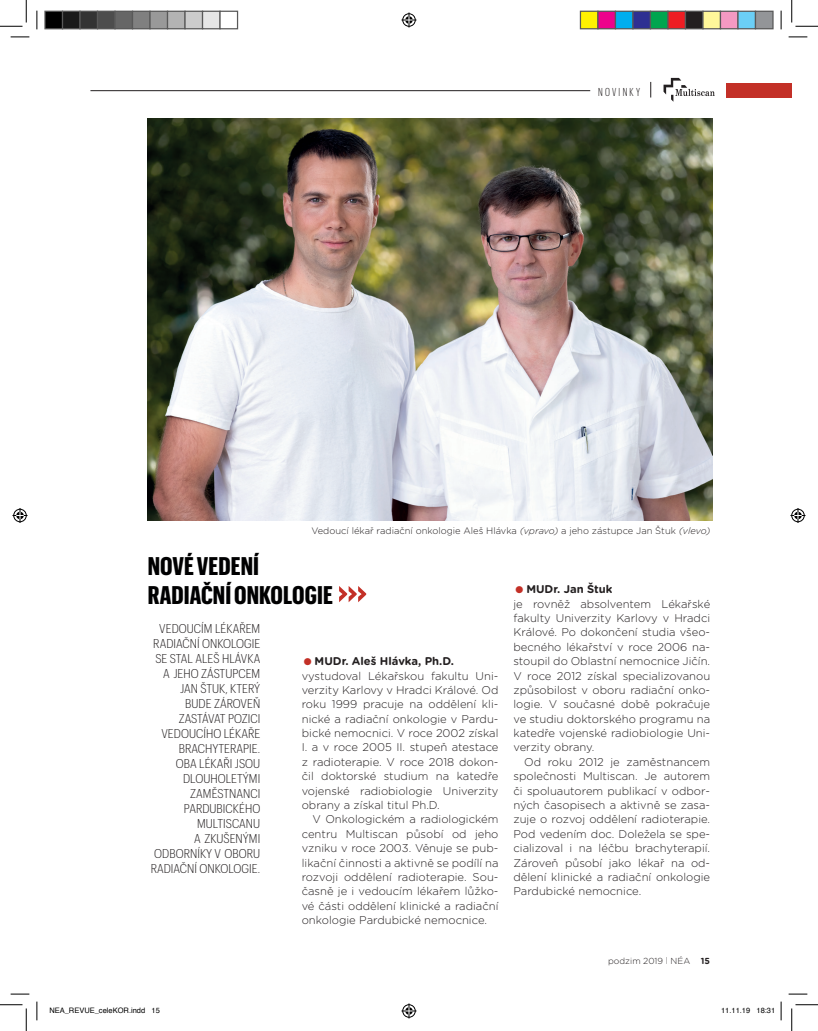
<style>
.page{position:relative;width:818px;height:1031px;background:#fff}
.page>*{position:absolute;margin:0;border:0;box-sizing:border-box;transform-origin:0 0}
.t1{font:700 25px/28.8px "Graphik X Cond";letter-spacing:.005em;color:#000001}
.t2{font:300 12.5px/15px "Graphik Compact";letter-spacing:.005em;color:#231f20;text-align:right}
.t3{font:300 11.25px/14.4px "Gotham Rounded";color:#231f20;text-align:justify}
.t4{font:700 11.25px "Gotham Rounded";color:#231f20}
.t5{font:300 11.25px "Graphik X Cond";letter-spacing:.205em;color:#231f20}
.t6{font:300 9.38px "Gotham Rounded";color:#231f20}
.t7{font:300 8.75px "Gotham Rounded";color:#231f20}
.t8{font:7.5px "Helvetica";color:#000}
.s1{font-style:italic}
.s2{font-size:23.75px;color:#c33027}
.s3{font-size:7.5px}
.s4{font-weight:700}
</style>
<div class="page">
<img style="left:148px;top:119px;width:564px;height:401px">
<div style="left:726px;top:83px;width:66px;height:14px;background:#c33027"></div>
<svg style="left:663px;top:78px;width:52px;height:24px"></svg>
<svg style="left:650px;top:82px;width:1px;height:15px"></svg>
<hr style="left:90px;top:90px;width:500px;height:1px;background:#231f20">
<svg style="left:339px;top:586px;width:27px;height:16px"></svg>
<svg style="left:11px;top:36px;width:18px;height:2px"></svg>
<svg style="left:788px;top:36px;width:19px;height:2px"></svg>
<svg style="left:11px;top:993px;width:18px;height:1px"></svg>
<svg style="left:788px;top:993px;width:19px;height:1px"></svg>
<svg style="left:36px;top:11px;width:2px;height:18px"></svg>
<svg style="left:36px;top:1001px;width:2px;height:19px"></svg>
<svg style="left:780px;top:11px;width:2px;height:18px"></svg>
<svg style="left:780px;top:1001px;width:2px;height:19px"></svg>
<svg style="left:0;top:0;width:27px;height:27px"></svg>
<svg style="left:0;top:1004px;width:27px;height:26px"></svg>
<svg style="left:791px;top:0;width:27px;height:27px"></svg>
<svg style="left:791px;top:1004px;width:27px;height:26px"></svg>
<svg style="left:401px;top:13px;width:15px;height:15px"></svg>
<svg style="left:401px;top:1003px;width:15px;height:15px"></svg>
<svg style="left:13px;top:508px;width:15px;height:15px"></svg>
<svg style="left:790px;top:508px;width:15px;height:15px"></svg>
<div style="left:45px;top:11px;width:18px;height:18px;background:#000"></div>
<div style="left:44px;top:11px;width:19px;height:18px;border:1px solid #595959"></div>
<div style="left:63px;top:11px;width:17px;height:18px;background:#1a1a1a"></div>
<div style="left:62px;top:11px;width:19px;height:18px;border:1px solid #595959"></div>
<div style="left:80px;top:11px;width:18px;height:18px;background:#333"></div>
<div style="left:79px;top:11px;width:19px;height:18px;border:1px solid #595959"></div>
<div style="left:98px;top:11px;width:17px;height:18px;background:#4d4d4d"></div>
<div style="left:97px;top:11px;width:19px;height:18px;border:1px solid #595959"></div>
<div style="left:115px;top:11px;width:18px;height:18px;background:#666"></div>
<div style="left:114px;top:11px;width:19px;height:18px;border:1px solid #595959"></div>
<div style="left:133px;top:11px;width:17px;height:18px;background:#808080"></div>
<div style="left:132px;top:11px;width:19px;height:18px;border:1px solid #595959"></div>
<div style="left:150px;top:11px;width:18px;height:18px;background:#999"></div>
<div style="left:149px;top:11px;width:19px;height:18px;border:1px solid #595959"></div>
<div style="left:168px;top:11px;width:17px;height:18px;background:#b3b3b3"></div>
<div style="left:167px;top:11px;width:19px;height:18px;border:1px solid #595959"></div>
<div style="left:185px;top:11px;width:18px;height:18px;background:#ccc"></div>
<div style="left:184px;top:11px;width:19px;height:18px;border:1px solid #595959"></div>
<div style="left:203px;top:11px;width:17px;height:18px;background:#e6e6e6"></div>
<div style="left:202px;top:11px;width:19px;height:18px;border:1px solid #595959"></div>
<div style="left:219px;top:11px;width:19px;height:18px;border:1px solid #595959"></div>
<div style="left:580px;top:11px;width:18px;height:18px;background:#fff101"></div>
<div style="left:580px;top:11px;width:18px;height:18px;border:1px solid #595959"></div>
<div style="left:598px;top:11px;width:17px;height:18px;background:#ed028c"></div>
<div style="left:597px;top:11px;width:19px;height:18px;border:1px solid #595959"></div>
<div style="left:615px;top:11px;width:18px;height:18px;background:#00aeef"></div>
<div style="left:615px;top:11px;width:18px;height:18px;border:1px solid #595959"></div>
<div style="left:633px;top:11px;width:17px;height:18px;background:#2e3092"></div>
<div style="left:632px;top:11px;width:19px;height:18px;border:1px solid #595959"></div>
<div style="left:650px;top:11px;width:18px;height:18px;background:#00a54f"></div>
<div style="left:650px;top:11px;width:18px;height:18px;border:1px solid #595959"></div>
<div style="left:668px;top:11px;width:17px;height:18px;background:#ee1d23"></div>
<div style="left:667px;top:11px;width:19px;height:18px;border:1px solid #595959"></div>
<div style="left:685px;top:11px;width:18px;height:18px;background:#231f20"></div>
<div style="left:685px;top:11px;width:18px;height:18px;border:1px solid #595959"></div>
<div style="left:703px;top:11px;width:17px;height:18px;background:#fff79a"></div>
<div style="left:702px;top:11px;width:19px;height:18px;border:1px solid #595959"></div>
<div style="left:720px;top:11px;width:18px;height:18px;background:#f499c2"></div>
<div style="left:720px;top:11px;width:18px;height:18px;border:1px solid #595959"></div>
<div style="left:738px;top:11px;width:17px;height:18px;background:#6bcff6"></div>
<div style="left:737px;top:11px;width:19px;height:18px;border:1px solid #595959"></div>
<div style="left:755px;top:11px;width:18px;height:18px;background:#939598"></div>
<div style="left:755px;top:11px;width:18px;height:18px;border:1px solid #595959"></div>
<p class="t5" style="left:598px;top:85px;width:43px">NOVINKY</p>
<p class="t6" style="left:311px;top:524px;width:400px">Vedoucí lékař radiační onkologie Aleš Hlávka <span class="s1">(vpravo)</span> a jeho zástupce Jan Štuk <span class="s1">(vlevo)</span></p>
<p class="t1" style="left:148px;top:551px;width:187px">NOVÉ VEDENÍ<br>RADIAČNÍ ONKOLOGIE</p>
<p class="t2" style="left:151px;top:621px;width:111px">VEDOUCÍM LÉKAŘEM<br>RADIAČNÍ ONKOLOGIE<br>SE STAL ALEŠ HLÁVKA<br>A JEHO ZÁSTUPCEM<br>JAN ŠTUK, KTERÝ<br>BUDE ZÁROVEŇ<br>ZASTÁVAT POZICI<br>VEDOUCÍHO LÉKAŘE<br>BRACHYTERAPIE.<br>OBA LÉKAŘI JSOU<br>DLOUHOLETÝMI<br>ZAMĚSTNANCI<br>PARDUBICKÉHO<br>MULTISCANU<br>A ZKUŠENÝMI<br>ODBORNÍKY V OBORU<br>RADIAČNÍ ONKOLOGIE.</p>
<p class="t4" style="left:513px;top:581px;width:100px"><span class="s2">•</span> MUDr. Jan Štuk</p>
<p class="t3" style="left:513px;top:596px;width:198px">je rovněž absolventem Lékařské fakulty Univerzity Karlovy v Hradci Králové. Po dokončení studia všeo&shy;becného lékařství v roce 2006 na&shy;stoupil do Oblastní nemocnice Jičín.<br>V roce 2012 získal specializovanou způsobilost v oboru radiační onko&shy;logie. V současné době pokračuje ve studiu doktorského programu na katedře vojenské radiobiologie Uni&shy;verzity obrany.</p>
<p class="t3" style="left:513px;top:754px;width:198px;text-indent:11px">Od roku 2012 je zaměstnancem společnosti Multiscan. Je autorem či spoluautorem publikací v odbor&shy;ných časopisech a aktivně se zasa&shy;zuje o rozvoj oddělení radioterapie.<br>Pod vedením doc. Doležela se spe&shy;cializoval i na léčbu brachyterapií.<br>Zároveň působí jako lékař na od&shy;dělení klinické a radiační onkologie Pardubické nemocnice.</p>
<p class="t4" style="left:302px;top:653px;width:154px"><span class="s2">•</span> MUDr. Aleš Hlávka, Ph.D.</p>
<p class="t3" style="left:302px;top:668px;width:198px">vystudoval Lékařskou fakultu Uni&shy;verzity Karlovy v Hradci Králové. Od roku 1999 pracuje na oddělení kli&shy;nické a radiační onkologie v Pardu&shy;bické nemocnici. V roce 2002 získal I. a v roce 2005 II. stupeň atestace z radioterapie. V roce 2018 dokon&shy;čil doktorské studium na katedře vojenské radiobiologie Univerzity obrany a získal titul Ph.D.</p>
<p class="t3" style="left:302px;top:811px;width:198px;text-indent:11px">V Onkologickém a radiologickém centru Multiscan působí od jeho vzniku v roce 2003. Věnuje se pub&shy;likační činnosti a aktivně se podílí na rozvoji oddělení radioterapie. Sou&shy;časně je i vedoucím lékařem lůžko&shy;vé části oddělení klinické a radiační onkologie Pardubické nemocnice.</p>
<p class="t7" style="left:608px;top:954px;width:103px">podzim 2019 <span class="s3">|</span> NÉA <span class="s4">15</span></p>
<p class="t8" style="left:49px;top:1004px;width:112px">NEA_REVUE_celeKOR.indd 15</p>
<p class="t8" style="left:721px;top:1004px;width:56px">11.11.19 18:31</p>
</div>
